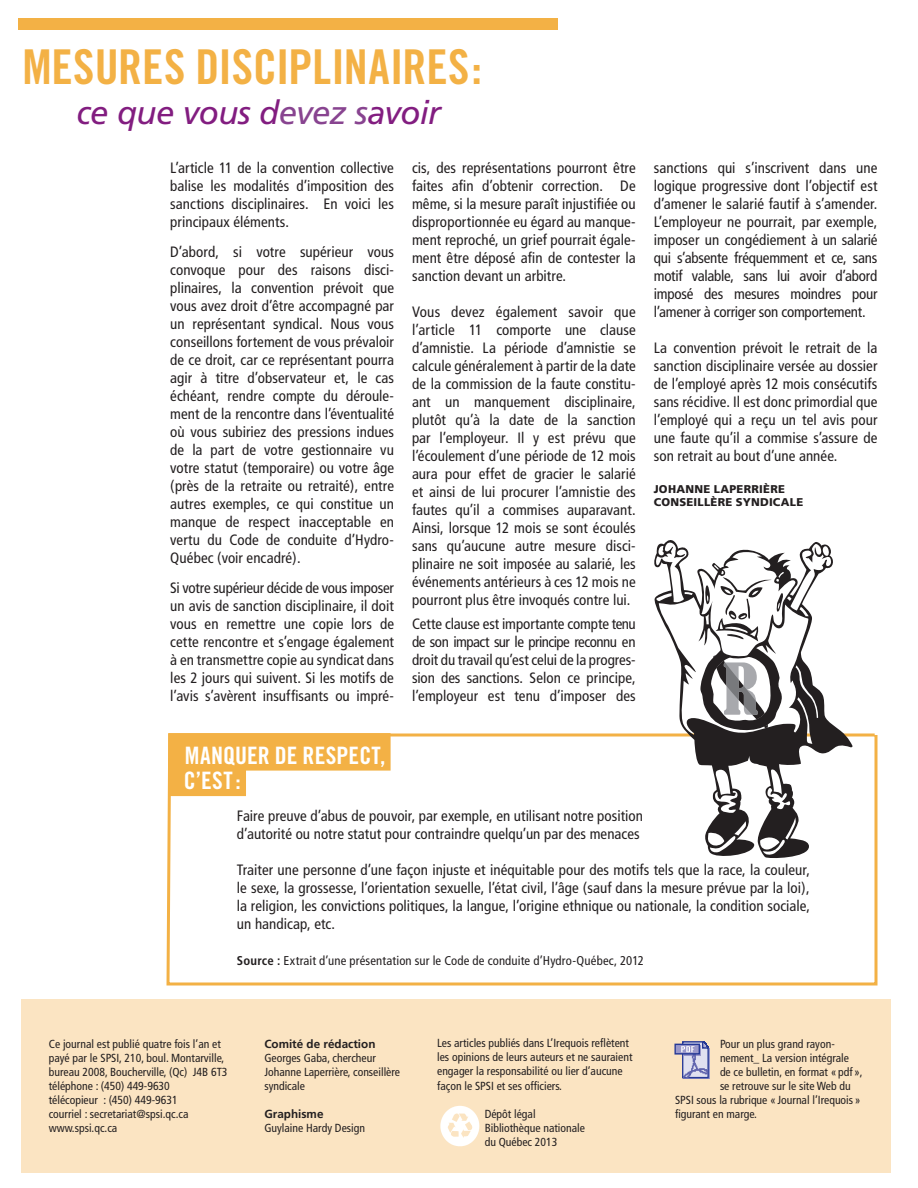
<style>
.page{position:relative;width:918px;height:1188px;background:#fff}
.page>*{position:absolute;margin:0;border:0;box-sizing:border-box;transform-origin:0 0}
.titre_cap{font:48px "Trade Gothic Bold Cond Twenty";color:#f3b145}
.Frutiger_ital{font:italic 33px "Frutiger";letter-spacing:-.02em;color:#821d80}
.titre_cap-2{font:24px/25.5px "Trade Gothic Bold Cond Twenty";letter-spacing:.005em;color:#fff}
.texte_frutiger_cd{font:condensed 15px/18px "Frutiger";letter-spacing:.005em;color:#231f20;text-align:justify}
.texte_frutiger_cd-2{font:condensed 12.75px "Frutiger";letter-spacing:.01em;color:#231f20}
.t1{font:condensed 11.7px/14.1px "Frutiger";color:#231f20}
.t2{font:700 11.7px "Frutiger";color:#231f20}
.auteur{font:900 11.25px "Frutiger";letter-spacing:.025em;color:#231f20}
.s1{color:#884490}
.s2{font-weight:700}
</style>
<div class="page">
<svg style="left:166px;top:733px;width:712px;height:253px"></svg>
<div style="left:21px;top:999px;width:870px;height:174px;background:#fbe4c2"></div>
<img style="left:440px;top:1105px;width:40px;height:42px">
<div style="left:683px;top:1048px;width:27px;height:31px;background:#9a98ca"></div>
<div style="left:675px;top:1044px;width:24px;height:10px;background:#9a98ca"></div>
<div style="left:675px;top:1044px;width:25px;height:11px;border:1px solid #263996"></div>
<svg style="left:681px;top:1041px;width:28px;height:38px"></svg>
<div style="left:18px;top:18px;width:540px;height:12px;background:#f3b145"></div>
<div style="left:168px;top:733px;width:223px;height:38px;background:#f3b145"></div>
<div style="left:168px;top:759px;width:78px;height:37px;background:#f3b145"></div>
<svg style="left:654px;top:540px;width:199px;height:318px"></svg>
<svg style="left:713px;top:656px;width:55px;height:73px"></svg>
<p class="titre_cap" style="left:22px;top:38px;width:461px">MESURES DISCIPLINAIRES:</p>
<p class="Frutiger_ital" style="left:76px;top:93px;width:366px">ce que vous d<span class="s1">evez s</span>avoir</p>
<p class="texte_frutiger_cd" style="left:170px;top:159px;width:225px">L’article 11 de la convention collective balise les modalités d’imposition des sanctions disciplinaires. En voici les principaux éléments.</p>
<p class="texte_frutiger_cd" style="left:170px;top:243px;width:225px">D’abord, si votre supérieur vous convoque pour des raisons disci&shy;plinaires, la convention prévoit que vous avez droit d’être accompagné par un représentant syndical. Nous vous conseillons fortement de vous prévaloir de ce droit, car ce représentant pourra agir à titre d’observateur et, le cas échéant, rendre compte du déroule&shy;ment de la rencontre dans l’éventualité où vous subiriez des pressions indues de la part de votre gestionnaire vu votre statut (temporaire) ou votre âge (près de la retraite ou retraité), entre autres exemples, ce qui constitue un manque de respect inacceptable en vertu du Code de conduite d’Hydro-Québec (voir encadré).</p>
<p class="texte_frutiger_cd" style="left:170px;top:579px;width:225px">Si votre supérieur décide de vous imposer un avis de sanction disciplinaire, il doit vous en remettre une copie lors de cette rencontre et s’engage également à en transmettre copie au syndicat dans les 2 jours qui suivent. Si les motifs de l’avis s’avèrent insuffisants ou impré-</p>
<p class="titre_cap-2" style="left:184px;top:742px;width:203px">MANQUER DE RESPECT,<br>C’EST:</p>
<p class="texte_frutiger_cd" style="left:412px;top:159px;width:225px">cis, des représentations pourront être faites afin d’obtenir correction. De même, si la mesure paraît injustifiée ou disproportionnée eu égard au manque&shy;ment reproché, un grief pourrait égale&shy;ment être déposé afin de contester la sanction devant un arbitre.</p>
<p class="texte_frutiger_cd" style="left:412px;top:303px;width:225px">Vous devez également savoir que l’article 11 comporte une clause d’amnistie. La période d’amnistie se calcule généralement à partir de la date de la commission de la faute constitu&shy;ant un manquement disciplinaire, plutôt qu’à la date de la sanction par l’employeur. Il y est prévu que l’écoulement d’une période de 12 mois aura pour effet de gracier le salarié et ainsi de lui procurer l’amnistie des fautes qu’il a commises auparavant.<br>Ainsi, lorsque 12 mois se sont écoulés sans qu’aucune autre mesure disci&shy;plinaire ne soit imposée au salarié, les événements antérieurs à ces 12 mois ne pourront plus être invoqués contre lui.</p>
<p class="texte_frutiger_cd" style="left:412px;top:615px;width:225px">Cette clause est importante compte tenu de son impact sur le principe reconnu en droit du travail qu’est celui de la progres&shy;sion des sanctions. Selon ce principe, l’employeur est tenu d’imposer des</p>
<p class="texte_frutiger_cd" style="left:654px;top:159px;width:225px">sanctions qui s’inscrivent dans une logique progressive dont l’objectif est d’amener le salarié fautif à s’amender.<br>L’employeur ne pourrait, par exemple, imposer un congédiement à un salarié qui s’absente fréquemment et ce, sans motif valable, sans lui avoir d’abord imposé des mesures moindres pour l’amener à corriger son comportement.</p>
<p class="texte_frutiger_cd" style="left:654px;top:339px;width:225px">La convention prévoit le retrait de la sanction disciplinaire versée au dossier de l’employé après 12 mois consécutifs sans récidive. Il est donc primordial que l’employé qui a reçu un tel avis pour une faute qu’il a commise s’assure de son retrait au bout d’une année.</p>
<p class="auteur" style="left:654px;top:482px;width:133px">JOHANNE LAPERRIÈRE</p>
<p class="auteur" style="left:654px;top:496px;width:128px">CONSEILLÈRE SYNDICAL</p>
<p class="auteur" style="left:796px;top:496px;width:8px">E</p>
<p class="texte_frutiger_cd" style="left:237px;top:807px;width:408px">Faire preuve d’abus de pouvoir, par exemple, en utilisant notre position d’autorité ou notre statut pour contraindre quelqu’un par des menaces</p>
<p class="texte_frutiger_cd" style="left:237px;top:861px;width:575px">Traiter une personne d’une façon injuste et inéquitable pour des motifs tels que la race, la couleur, le sexe, la grossesse, l’orientation sexuelle, l’état civil, l’âge (sauf dans la mesure prévue par la loi), la religion, les convictions politiques, la langue, l’origine ethnique ou nationale, la condition sociale, un handicap, etc.</p>
<p class="texte_frutiger_cd-2" style="left:237px;top:953px;width:409px"><span class="s2">Source :</span> Extrait d’une présentation sur le Code de conduite d’Hydro-Québec, 2012</p>
<p class="t1" style="left:49px;top:1037px;width:177px">Ce journal est publié quatre fois l’an et payé par le SPSI, 210, boul. Montarville,</p>
<p class="t1" style="left:49px;top:1065px;width:180px">bureau 2008, Boucherville, (Qc) J4B 6T3</p>
<p class="t1" style="left:49px;top:1079px;width:123px">téléphone : (450) 449-9630</p>
<p class="t1" style="left:49px;top:1093px;width:130px">télécopieur : (450) 449-9631</p>
<p class="t1" style="left:49px;top:1107px;width:141px">courriel : secretariat@spsi.qc.ca</p>
<p class="t1" style="left:49px;top:1121px;width:70px">www.spsi.qc.ca</p>
<p class="t2" style="left:264px;top:1037px;width:113px">Comité de rédaction</p>
<p class="t1" style="left:264px;top:1051px;width:113px">Georges Gaba, chercheur</p>
<p class="t1" style="left:264px;top:1065px;width:137px">Johanne Laperrière, conseillère syndicale</p>
<p class="t2" style="left:264px;top:1107px;width:61px">Graphisme</p>
<p class="t1" style="left:264px;top:1121px;width:102px">Guylaine Hardy Design</p>
<p class="t1" style="left:437px;top:1036px;width:197px">Les articles publiés dans L’Irequois reflètent les opinions de leurs auteurs et ne sauraient engager la responsabilité ou lier d’aucune façon le SPSI et ses officiers.</p>
<p class="t1" style="left:485px;top:1107px;width:52px">Dépôt légal</p>
<p class="t1" style="left:485px;top:1121px;width:102px">Bibliothèque nationale</p>
<p class="t1" style="left:485px;top:1135px;width:74px">du Québec 2013</p>
<p class="t1" style="left:720px;top:1037px;width:116px">Pour un plus grand rayon-</p>
<p class="t1" style="left:720px;top:1051px;width:131px">nement_ La version intégrale</p>
<p class="t1" style="left:720px;top:1065px;width:144px">de ce bulletin, en format « pdf»,</p>
<p class="t1" style="left:720px;top:1079px;width:132px">se retrouve sur le site Web du</p>
<p class="t1" style="left:675px;top:1093px;width:187px">SPSI sous la rubrique « Journal l’Irequois»</p>
<p class="t1" style="left:675px;top:1107px;width:84px">figurant en marge.</p>
</div>
